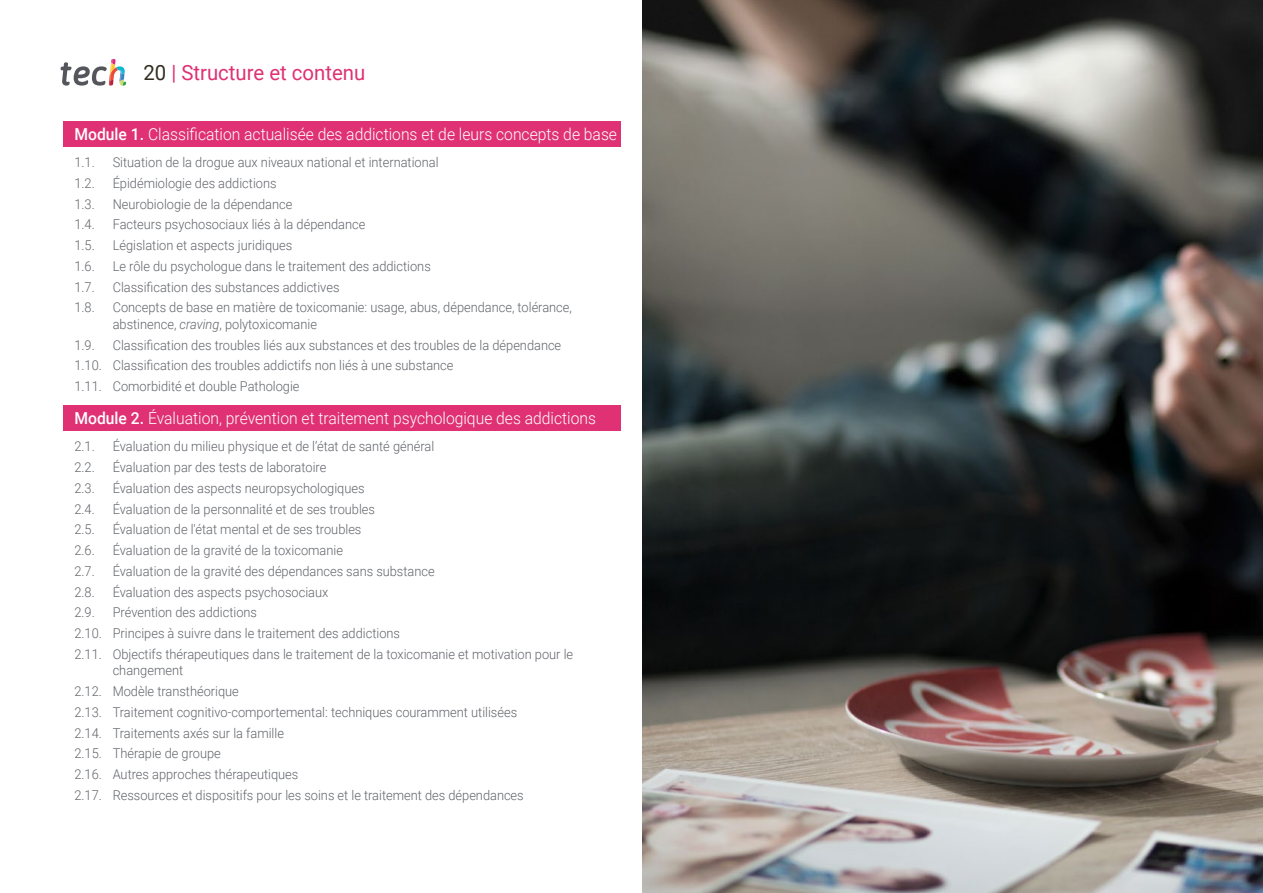
<style>
.page{position:relative;width:1263px;height:893px;background:#fff}
.page>*{position:absolute;margin:0;border:0;box-sizing:border-box;transform-origin:0 0}
.t1{font:21px "Roboto";color:#df3174}
.t2{font:300 16.5px "Roboto";color:#fff;scale:.95 1}
.t3{font:300 13.5px/20.7px "Roboto";color:#61646a;scale:.95 1}
.s1{color:#312e20}
.s2{font-weight:500}
.s3{font-style:italic}
</style>
<div class="page">
<div style="left:63px;top:121px;width:558px;height:25px;background:#df3174"></div>
<div style="left:63px;top:405px;width:558px;height:25px;background:#df3174"></div>
<svg style="left:61px;top:59px;width:65px;height:27px"></svg>
<img style="left:642px;top:0;width:621px;height:893px">
<h1 class="t1" style="left:144px;top:57px;width:223px"><span class="s1">20</span> | Structure et contenu</h1>
<p class="t2" style="left:74px;top:123px;width:573px"><span class="s2">Module 1.</span> Classification actualisée des addictions et de leurs concepts de base</p>
<p class="t3" style="left:74px;top:151px;width:23px">1.1.</p>
<p class="t3" style="left:113px;top:151px;width:345px">Situation de la drogue aux niveaux national et international</p>
<p class="t3" style="left:74px;top:172px;width:23px">1.2.</p>
<p class="t3" style="left:113px;top:172px;width:174px">Épidémiologie des addictions</p>
<p class="t3" style="left:74px;top:193px;width:23px">1.3.</p>
<p class="t3" style="left:113px;top:193px;width:191px">Neurobiologie de la dépendance</p>
<p class="t3" style="left:74px;top:214px;width:23px">1.4.</p>
<p class="t3" style="left:113px;top:214px;width:268px">Facteurs psychosociaux liés à la dépendance</p>
<p class="t3" style="left:74px;top:234px;width:23px">1.5.</p>
<p class="t3" style="left:113px;top:234px;width:191px">Législation et aspects juridiques</p>
<p class="t3" style="left:74px;top:255px;width:23px">1.6.</p>
<p class="t3" style="left:113px;top:255px;width:336px">Le rôle du psychologue dans le traitement des addictions</p>
<p class="t3" style="left:74px;top:276px;width:23px">1.7.</p>
<p class="t3" style="left:113px;top:276px;width:240px">Classification des substances addictives</p>
<p class="t3" style="left:74px;top:297px;width:23px">1.8.</p>
<p class="t3" style="left:113px;top:299px;width:485px;line-height:16.5px">Concepts de base en matière de toxicomanie: usage, abus, dépendance, tolérance, abstinence, <span class="s3">craving</span>, polytoxicomanie</p>
<p class="t3" style="left:74px;top:334px;width:23px">1.9.</p>
<p class="t3" style="left:74px;top:334px;width:514px;text-indent:38px">Classification des troubles liés aux substances et des troubles de la dépendance<br>1.10. Classification des troubles addictifs non liés à une substance<br>1.11. Comorbidité et double Pathologie</p>
<p class="t2" style="left:74px;top:407px;width:551px"><span class="s2">Module 2.</span> Évaluation, prévention et traitement psychologique des addictions</p>
<p class="t3" style="left:74px;top:436px;width:23px">2.1.</p>
<p class="t3" style="left:113px;top:436px;width:340px">Évaluation du milieu physique et de l’état de santé général</p>
<p class="t3" style="left:74px;top:456px;width:23px">2.2.</p>
<p class="t3" style="left:113px;top:456px;width:226px">Évaluation par des tests de laboratoire</p>
<p class="t3" style="left:74px;top:477px;width:23px">2.3.</p>
<p class="t3" style="left:113px;top:477px;width:267px">Évaluation des aspects neuropsychologiques</p>
<p class="t3" style="left:74px;top:498px;width:23px">2.4.</p>
<p class="t3" style="left:113px;top:498px;width:278px">Évaluation de la personnalité et de ses troubles</p>
<p class="t3" style="left:74px;top:519px;width:23px">2.5.</p>
<p class="t3" style="left:113px;top:519px;width:263px">Évaluation de l'état mental et de ses troubles</p>
<p class="t3" style="left:74px;top:539px;width:23px">2.6.</p>
<p class="t3" style="left:113px;top:539px;width:244px">Évaluation de la gravité de la toxicomanie</p>
<p class="t3" style="left:74px;top:560px;width:23px">2.7.</p>
<p class="t3" style="left:113px;top:560px;width:340px">Évaluation de la gravité des dépendances sans substance</p>
<p class="t3" style="left:74px;top:581px;width:23px">2.8.</p>
<p class="t3" style="left:113px;top:581px;width:229px">Évaluation des aspects psychosociaux</p>
<p class="t3" style="left:74px;top:602px;width:23px">2.9.</p>
<p class="t3" style="left:74px;top:602px;width:526px;text-indent:38px">Prévention des addictions<br>2.10. Principes à suivre dans le traitement des addictions<br>2.11. Objectifs thérapeutiques dans le traitement de la toxicomanie et motivation pour le</p>
<p class="t3" style="left:74px;top:660px;width:474px;text-indent:38px">changement<br>2.12. Modèle transthéorique<br>2.13. Traitement cognitivo-comportemental: techniques couramment utilisées 2.14. Traitements axés sur la famille<br>2.15. Thérapie de groupe<br>2.16. Autres approches thérapeutiques<br>2.17. Ressources et dispositifs pour les soins et le traitement des dépendances</p>
</div>
